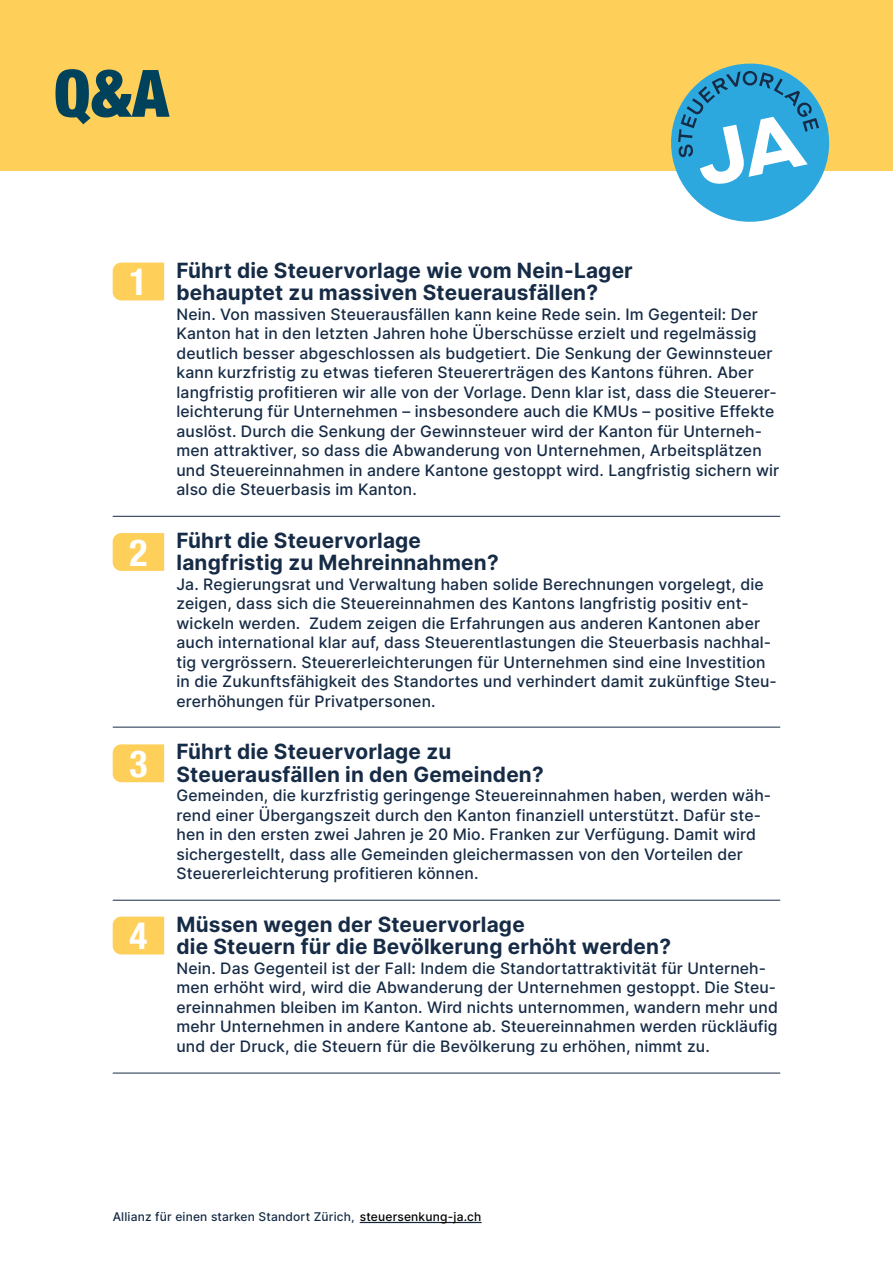
<style>
.page{position:relative;width:893px;height:1263px;background:#fff}
.page>*{position:absolute;margin:0;border:0;box-sizing:border-box;transform-origin:0 0}
.t1{font:900 condensed 65.4px "Helvetica Neue";color:#00415c}
.t2{font:700 condensed 37.5px "Helvetica Neue";color:#fff}
.t3{font:700 21px/22.5px "Inter";letter-spacing:.01em;color:#162b46}
.t4{font:500 15.75px/19.5px "Inter";letter-spacing:.01em;color:#162b46}
.t5{font:500 12px "Inter";letter-spacing:.015em;color:#162b46}
.s1{color:#000}
</style>
<div class="page">
<div style="left:0;top:0;width:893px;height:171px;background:#fed059"></div>
<svg style="left:671px;top:63px;width:159px;height:159px"></svg>
<hr style="left:360px;top:1222px;width:121px;height:1px;background:#000">
<hr style="left:360px;top:1222px;width:79px;height:1px;background:#162b46">
<svg style="left:448px;top:1222px;width:33px;height:1px"></svg>
<hr style="left:113px;top:516px;width:667px;height:1px;background:#162b46">
<hr style="left:113px;top:727px;width:667px;height:1px;background:#162b46">
<hr style="left:113px;top:900px;width:667px;height:1px;background:#162b46">
<hr style="left:113px;top:1073px;width:667px;height:1px;background:#162b46">
<div style="left:113px;top:263px;width:51px;height:37px;background:#fed059"></div>
<div style="left:113px;top:533px;width:51px;height:38px;background:#fed059"></div>
<div style="left:113px;top:744px;width:51px;height:38px;background:#fed059"></div>
<div style="left:113px;top:917px;width:51px;height:37px;background:#fed059"></div>
<h1 class="t1" style="left:54px;top:40px;width:116px">Q&amp;A</h1>
<h2 class="t2" style="left:129px;top:251px;width:19px">1</h2>
<h2 class="t2" style="left:129px;top:521px;width:19px">2</h2>
<h2 class="t2" style="left:129px;top:733px;width:19px">3</h2>
<h2 class="t2" style="left:129px;top:905px;width:19px">4</h2>
<h3 class="t3" style="left:176px;top:258px;width:458px">Führt die Steuervorlage wie vom Nein-Lager behauptet zu massiven Steuerausfällen?</h3>
<p class="t4" style="left:176px;top:304px;width:604px">Nein. Von massiven Steuerausfällen kann keine Rede sein. Im Gegenteil: Der Kanton hat in den letzten Jahren hohe Überschüsse erzielt und regelmässig deutlich besser abgeschlossen als budgetiert. Die Senkung der Gewinnsteuer kann kurzfristig zu etwas tieferen Steuererträgen des Kantons führen. Aber langfristig profitieren wir alle von der Vorlage. Denn klar ist, dass die Steuerer&shy;leichterung für Unternehmen – insbesondere auch die KMUs – positive Effekte auslöst. Durch die Senkung der Gewinnsteuer wird der Kanton für Unterneh&shy;men attraktiver, so dass die Abwanderung von Unternehmen, Arbeitsplätzen und Steuereinnahmen in andere Kantone gestoppt wird. Langfristig sichern wir also die Steuerbasis im Kanton.</p>
<h3 class="t3" style="left:176px;top:528px;width:324px">Führt die Steuervorlage langfristig zu Mehreinnahmen?</h3>
<p class="t4" style="left:176px;top:574px;width:602px">Ja. Regierungsrat und Verwaltung haben solide Berechnungen vorgelegt, die zeigen, dass sich die Steuereinnahmen des Kantons langfristig positiv ent&shy;wickeln werden. Zudem zeigen die Erfahrungen aus anderen Kantonen aber auch international klar auf, dass Steuerentlastungen die Steuerbasis nachhal&shy;tig vergrössern. Steuererleichterungen für Unternehmen sind eine Investition in die Zukunftsfähigkeit des Standortes und verhindert damit zukünftige Steu&shy;ererhöhungen für Privatpersonen.</p>
<h3 class="t3" style="left:176px;top:740px;width:369px">Führt die Steuervorlage zu<br>Steuerausfällen in den Gemeinden?</h3>
<p class="t4" style="left:176px;top:785px;width:596px">Gemeinden, die kurzfristig geringenge Steuereinnahmen haben, werden wäh&shy;rend einer Übergangszeit durch den Kanton finanziell unterstützt. Dafür ste&shy;hen in den ersten zwei Jahren je 20 Mio. Franken zur Verfügung. Damit wird sichergestellt, dass alle Gemeinden gleichermassen von den Vorteilen der Steuererleichterung profitieren können.</p>
<h3 class="t3" style="left:176px;top:912px;width:496px">Müssen wegen der Steuervorlage<br>die Steuern für die Bevölkerung erhöht werden?</h3>
<p class="t4" style="left:176px;top:958px;width:603px">Nein. Das Gegenteil ist der Fall: Indem die Standortattraktivität für Unterneh&shy;men erhöht wird, wird die Abwanderung der Unternehmen gestoppt. Die Steu&shy;ereinnahmen bleiben im Kanton. Wird nichts unternommen, wandern mehr und mehr Unternehmen in andere Kantone ab. Steuereinnahmen werden rückläufig und der Druck, die Steuern für die Bevölkerung zu erhöhen, nimmt zu.</p>
<p class="t5" style="left:113px;top:1207px;width:370px">Allianz für einen starken Standort Zürich, <span class="s1">steuersenkung-ja.ch</span></p>
</div>
